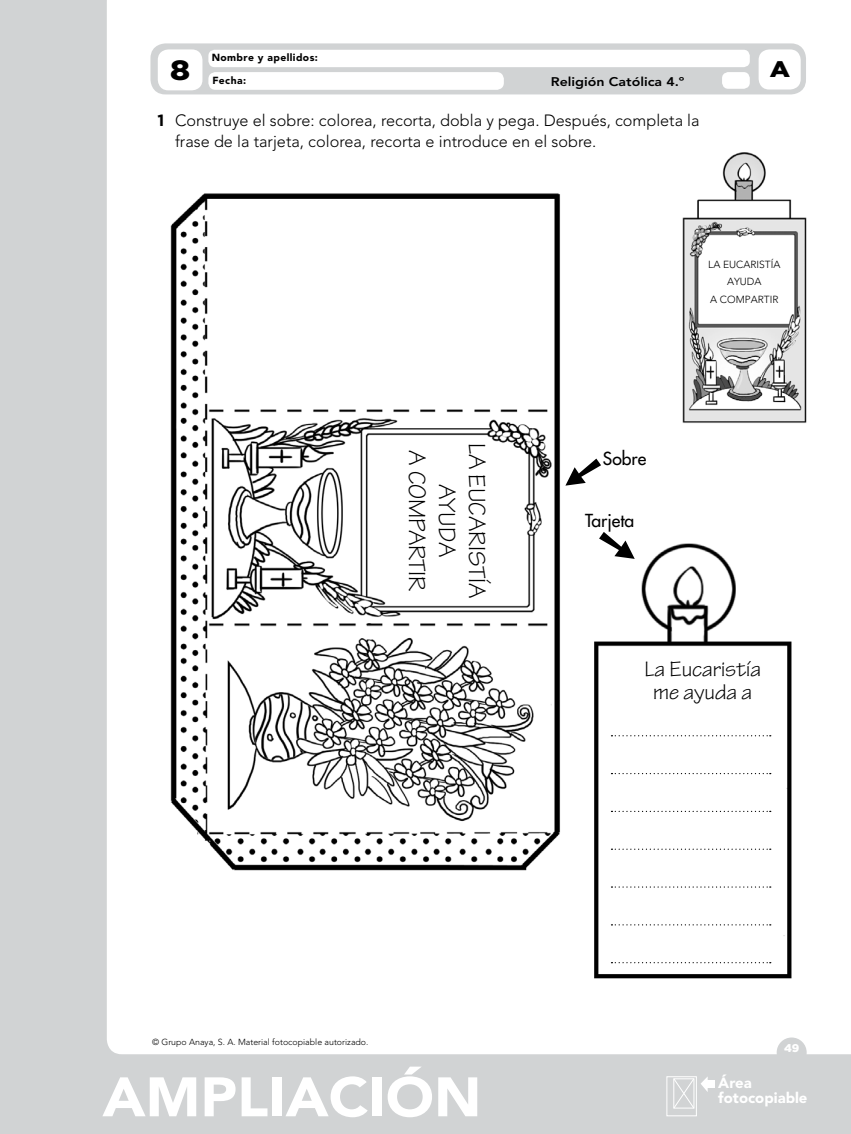
<style>
.page{position:relative;width:851px;height:1134px;background:#fff}
.page>*{position:absolute;margin:0;border:0;box-sizing:border-box;transform-origin:0 0}
.t1{font:900 55px "Avenir LT Std";color:#fff;scale:1.06 1}
.t2{font:900 27.88px "Gotham";color:#000;scale:1.13 1}
.TEXTOIMAGEN{font:25px/30px "Tekton Pro";color:#000;text-align:center}
.P02_Texto{font:22.5px/22.5px "Tekton Pro";color:#000;text-align:center}
.t3{font:900 22.5px "Gotham";color:#000;scale:1.13 1}
.P04_Actividades_Salv{font:500 17.5px "Futura Std";color:#000}
.t4{font:300 16.25px/21.2px "Avenir LT Std";color:#000}
.t5{font:900 14.88px/14.9px "Avenir LT Std";color:#fff}
.t6{font:800 12.5px "Avenir LT Std";color:#000;scale:1.13 1}
.nuclTextoNo{font:900 11.25px "Gotham";color:#fff}
.t7{font:300 10.25px/17.5px "Avenir LT Std";color:#000;text-align:center}
.t8{font:900 10.25px "Avenir LT Std";letter-spacing:.04em;color:#000}
.nuclTextoNo-2{font:300 8.75px "Avenir LT Std";color:#000}
.s1{font-family:"Gotham";font-weight:700}
</style>
<div class="page">
<div style="left:0;top:0;width:850px;height:1134px;background:#d1d3d4"></div>
<div style="left:666px;top:1076px;width:30px;height:40px;border:1px solid #fff"></div>
<svg style="left:672px;top:1076px;width:35px;height:33px"></svg>
<div style="left:706px;top:1081px;width:8px;height:7px;background:#fff"></div>
<div style="left:107px;top:0;width:743px;height:1054px;background:#fff"></div>
<div style="left:776px;top:1037px;width:30px;height:30px;background:#d1d3d4;border-radius:50%"></div>
<div style="left:150px;top:43px;width:655px;height:51px;background:#d1d3d4;border-radius:15px"></div>
<div style="left:158px;top:49px;width:44px;height:41px;background:#fff;border-radius:11px"></div>
<div style="left:722px;top:72px;width:27px;height:17px;background:#fff;border-radius:6px"></div>
<div style="left:758px;top:49px;width:42px;height:41px;background:#fff;border-radius:11px"></div>
<div style="left:208px;top:72px;width:296px;height:18px;background:#fff;border-radius:7px"></div>
<div style="left:208px;top:50px;width:541px;height:17px;background:#fff;border-radius:6px"></div>
<img style="left:587px;top:532px;width:211px;height:452px">
<img style="left:171px;top:179px;width:396px;height:697px">
<svg style="left:611px;top:735px;width:159px;height:1px"></svg>
<svg style="left:611px;top:773px;width:159px;height:1px"></svg>
<svg style="left:611px;top:811px;width:159px;height:1px"></svg>
<svg style="left:611px;top:849px;width:159px;height:1px"></svg>
<svg style="left:611px;top:886px;width:159px;height:2px"></svg>
<svg style="left:611px;top:924px;width:159px;height:1px"></svg>
<svg style="left:611px;top:962px;width:159px;height:1px"></svg>
<div style="left:660px;top:147px;width:170px;height:303px;background:#fff"></div>
<img style="left:682px;top:152px;width:125px;height:271px">
<svg style="left:565px;top:459px;width:36px;height:27px"></svg>
<svg style="left:599px;top:532px;width:35px;height:27px"></svg>
<p class="t2" style="left:170px;top:51px;width:19px">8</p>
<p class="t8" style="left:212px;top:51px;width:108px">Nombre y apellidos:</p>
<p class="t8" style="left:212px;top:74px;width:35px">Fecha:</p>
<p class="t6" style="left:550px;top:74px;width:120px">Religión Católica 4.º</p>
<p class="t4" style="left:175px;top:110px;width:526px;text-indent:-18px"><span class="s1">1</span> Construye el sobre: colorea, recorta, dobla y pega. Después, completa la frase de la tarjeta, colorea, recorta e introduce en el sobre.</p>
<p class="t3" style="left:769px;top:53px;width:19px">A</p>
<p class="t7" style="left:708px;top:256px;width:74px">LA EUCARISTÍA<br>AYUDA</p>
<p class="t7" style="left:710px;top:291px;width:70px">A COMPARTIR</p>
<p class="TEXTOIMAGEN" style="left:431px;top:450px;width:142px;rotate:90deg">A COMPARTIR</p>
<p class="TEXTOIMAGEN" style="left:491px;top:442px;width:158px;rotate:90deg">LA EUCARISTÍA<br>AYUDA</p>
<p class="P04_Actividades_Salv" style="left:603px;top:447px;width:45px">Sobre</p>
<p class="P04_Actividades_Salv" style="left:585px;top:510px;width:51px">Tarjeta</p>
<p class="nuclTextoNo-2" style="left:152px;top:1037px;width:218px">© Grupo Anaya, S. A. Material fotocopiable autorizado.</p>
<p class="t1" style="left:102px;top:1064px;width:359px">AMPLIACIÓN</p>
<p class="P02_Texto" style="left:644px;top:658px;width:118px">La Eucaristía me ayuda a</p>
<p class="nuclTextoNo" style="left:784px;top:1040px;width:17px">49</p>
<p class="t5" style="left:718px;top:1075px;width:91px">Área fotocopiable</p>
</div>
